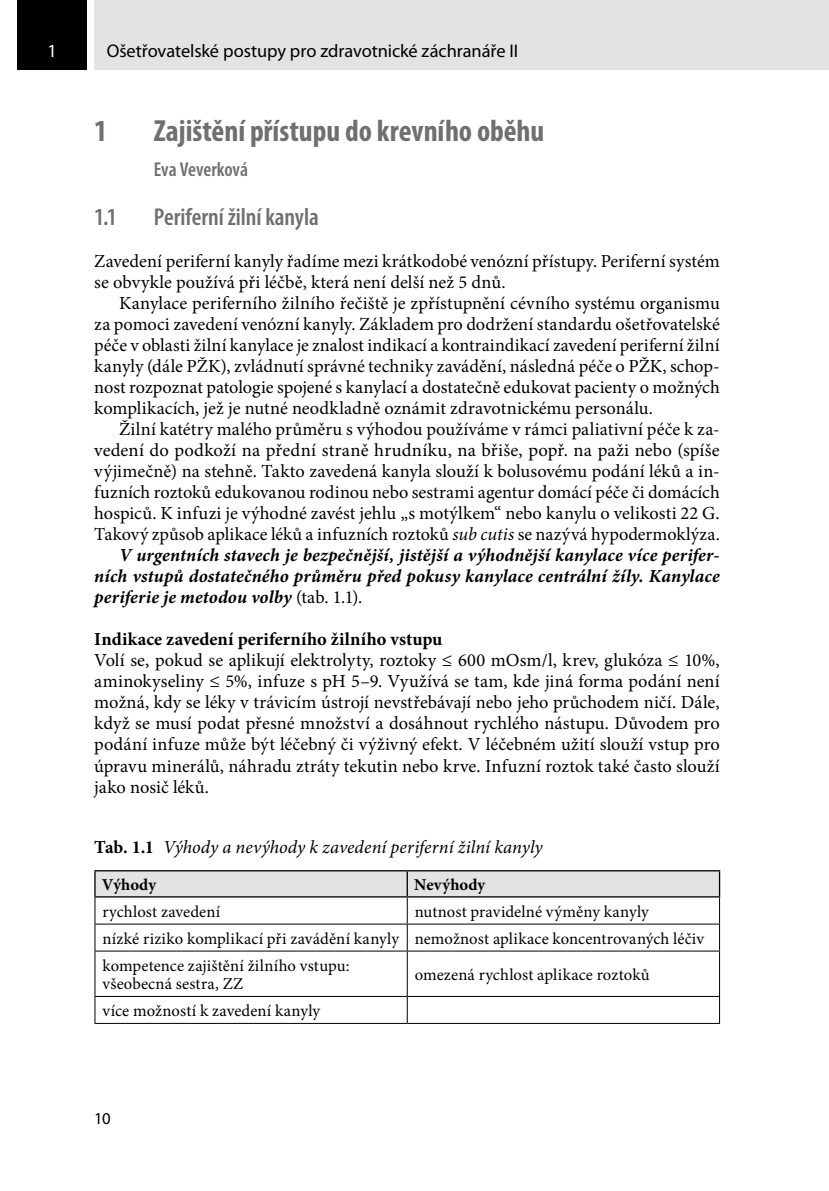
<style>
.page{position:relative;width:829px;height:1191px;background:#fff}
.page>*{position:absolute;margin:0;border:0;box-sizing:border-box;transform-origin:0 0}
._1_nadpis{font:700 condensed 30.62px "Myriad Pro";color:#706f6f}
._2_2_nadpis{font:600 condensed 24.5px "Myriad Pro";color:#706f6f}
.autor_pod_nadpisem{font:600 condensed 20.12px "Myriad Pro";letter-spacing:-.005em;color:#706f6f}
.text{font:18.38px/21px "Minion Pro";letter-spacing:.005em;color:#000;text-align:justify}
.text_1__odstavec_bez{font:18.38px/21px "Minion Pro";letter-spacing:.005em;color:#000;text-align:justify}
.text-2{font:italic 700 18.38px/21px "Minion Pro";letter-spacing:.005em;color:#000;text-align:justify}
.text_prvni{font:18.38px/21px "Minion Pro";letter-spacing:.005em;color:#000}
.tabulka_obrazek_popi{font:italic 18.38px "Minion Pro";color:#000}
.t1{font:18.38px "Myriad Pro";letter-spacing:-.005em;color:#000}
.nadpisek{font:700 18.38px "Minion Pro";letter-spacing:.01em;color:#000}
.t2{font:18.38px "Myriad Pro";color:#fff}
.tabulka_text{font:16.62px/18.4px "Minion Pro";letter-spacing:.005em;color:#000}
.tabulka_nadpisek{font:700 16.62px "Minion Pro";letter-spacing:.005em;color:#000}
.t3{font:16.62px "Myriad Pro";color:#000}
.s1{font-style:italic}
.s2{font-weight:400;font-style:normal}
.s3{font-weight:700;font-style:normal}
</style>
<div class="page">
<div style="left:94px;top:0;width:734px;height:69px;background:#e3e3e3"></div>
<div style="left:17px;top:0;width:70px;height:69px;background:#000"></div>
<svg style="left:95px;top:951px;width:624px;height:72px"></svg>
<svg style="left:94px;top:870px;width:626px;height:80px"></svg>
<hr style="left:94px;top:950px;width:313px;height:1px;background:#000">
<hr style="left:94px;top:951px;width:1px;height:45px;background:#000">
<hr style="left:407px;top:950px;width:313px;height:1px;background:#000">
<hr style="left:407px;top:951px;width:1px;height:45px;background:#000">
<hr style="left:719px;top:951px;width:1px;height:45px;background:#000">
<hr style="left:94px;top:996px;width:313px;height:1px;background:#000">
<svg style="left:94px;top:996px;width:1px;height:27px"></svg>
<hr style="left:407px;top:996px;width:313px;height:1px;background:#000">
<svg style="left:407px;top:996px;width:1px;height:27px"></svg>
<svg style="left:719px;top:996px;width:1px;height:27px"></svg>
<hr style="left:94px;top:1023px;width:313px;height:1px;background:#000">
<hr style="left:407px;top:1023px;width:313px;height:1px;background:#000">
<p class="t2" style="left:47px;top:40px;width:11px">1</p>
<p class="t1" style="left:107px;top:40px;width:413px">Ošetřovatelské postupy pro zdravotnické záchranáře II</p>
<p class="_1_nadpis" style="left:94px;top:112px;width:15px">1</p>
<p class="_1_nadpis" style="left:154px;top:112px;width:392px">Zajištění přístupu do krevního oběhu</p>
<p class="autor_pod_nadpisem" style="left:154px;top:157px;width:96px">Eva Veverková</p>
<p class="_2_2_nadpis" style="left:94px;top:202px;width:24px">1.1</p>
<p class="_2_2_nadpis" style="left:154px;top:202px;width:166px">Periferní žilní kanyla</p>
<p class="text_prvni" style="left:94px;top:251px;width:627px">Zavedení periferní kanyly řadíme mezi krátkodobé venózní přístupy. Periferní systém se obvykle používá při léčbě, která není delší než 5 dnů.</p>
<p class="text" style="left:94px;top:293px;width:627px;text-indent:25px">Kanylace periferního žilního řečiště je zpřístupnění cévního systému organismu za pomoci zavedení venózní kanyly. Základem pro dodržení standardu ošetřovatelské péče v oblasti žilní kanylace je znalost indikací a kontraindikací zavedení periferní žilní kanyly (dále PŽK), zvládnutí správné techniky zavádění, následná péče o PŽK, schop&shy;nost rozpoznat patologie spojené s kanylací a dostatečně edukovat pacienty o možných komplikacích, jež je nutné neodkladně oznámit zdravotnickému personálu.</p>
<p class="text" style="left:94px;top:419px;width:627px;text-indent:25px">Žilní katétry malého průměru s výhodou používáme v rámci paliativní péče k za&shy;vedení do podkoží na přední straně hrudníku, na břiše, popř. na paži nebo (spíše výjimečně) na stehně. Takto zavedená kanyla slouží k bolusovému podání léků a in&shy;fuzních roztoků edukovanou rodinou nebo sestrami agentur domácí péče či domácích hospiců. K infuzi je výhodné zavést jehlu „s motýlkem“ nebo kanylu o velikosti 22 G.<br>Takový způsob aplikace léků a infuzních roztoků <span class="s1">sub cutis</span> se nazývá hypodermoklýza.</p>
<p class="text-2" style="left:94px;top:545px;width:627px;text-indent:25px">V urgentních stavech je bezpečnější, jistější a výhodnější kanylace více perifer‑ ních vstupů dostatečného průměru před pokusy kanylace centrální žíly. Kanylace periferie je metodou volby <span class="s2">(tab. 1.1).</span></p>
<p class="nadpisek" style="left:94px;top:626px;width:349px">Indikace zavedení periferního žilního vstupu</p>
<p class="text_1__odstavec_bez" style="left:94px;top:650px;width:627px">Volí se, pokud se aplikují elektrolyty, roztoky ≤ 600 mOsm/l, krev, glukóza ≤ 10%, aminokyseliny ≤ 5%, infuze s pH 5–9. Využívá se tam, kde jiná forma podání není možná, kdy se léky v trávicím ústrojí nevstřebávají nebo jeho průchodem ničí. Dále, když se musí podat přesné množství a dosáhnout rychlého nástupu. Důvodem pro podání infuze může být léčebný či výživný efekt. V léčebném užití slouží vstup pro úpravu minerálů, náhradu ztráty tekutin nebo krve. Infuzní roztok také často slouží jako nosič léků.</p>
<p class="tabulka_obrazek_popi" style="left:94px;top:834px;width:449px"><span class="s3">Tab. 1.1</span> Výhody a nevýhody k zavedení periferní žilní kanyly</p>
<p class="tabulka_nadpisek" style="left:102px;top:873px;width:56px">Výhody</p>
<p class="tabulka_nadpisek" style="left:414px;top:873px;width:73px">Nevýhody</p>
<p class="tabulka_text" style="left:102px;top:902px;width:119px">rychlost zavedení</p>
<p class="tabulka_text" style="left:414px;top:902px;width:235px">nutnost pravidelné výměny kanyly</p>
<p class="tabulka_text" style="left:102px;top:929px;width:298px">nízké riziko komplikací při zavádění kanyly</p>
<p class="tabulka_text" style="left:414px;top:929px;width:291px">nemožnost aplikace koncentrovaných léčiv</p>
<p class="tabulka_text" style="left:102px;top:956px;width:249px">kompetence zajištění žilního vstupu: všeobecná sestra, ZZ</p>
<p class="tabulka_text" style="left:414px;top:965px;width:236px">omezená rychlost aplikace roztoků</p>
<p class="tabulka_text" style="left:102px;top:1001px;width:219px">více možností k zavedení kanyly</p>
<p class="t3" style="left:94px;top:1108px;width:18px">10</p>
</div>
